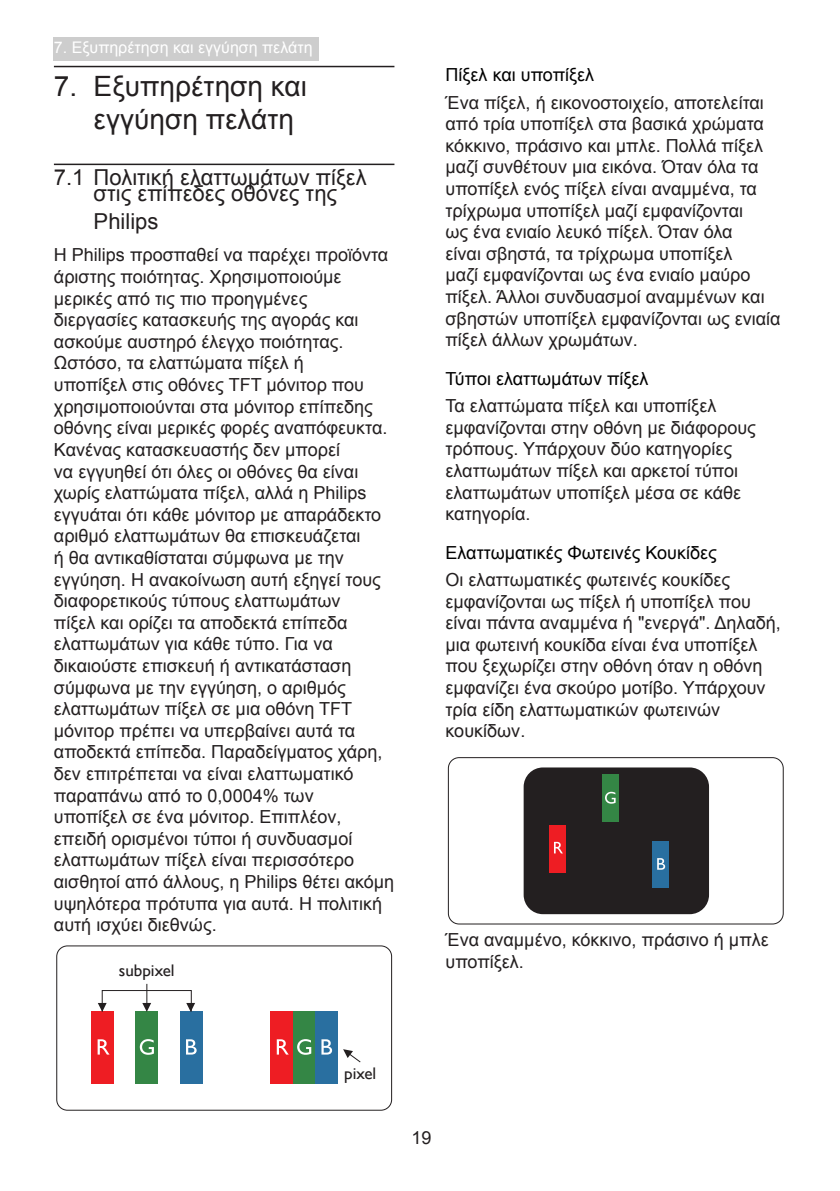
<style>
.page{position:relative;width:840px;height:1191px;background:#fff}
.page>*{position:absolute;margin:0;border:0;box-sizing:border-box;transform-origin:0 0}
.t1{font:28px/33.6px "Arial";color:#231f20}
.t2{font:22px/16px "Arial";color:#231f20;text-align:center}
.chapter-paragraph{font:18px/21.6px "Arial";color:#231f20}
.Heading_3{font:18px "Arial";color:#000}
.t3{font:16.8px "Gill Sans Alt One WGL";color:#231f20}
.t4{font:16px "Arial";color:#fff}
</style>
<div class="page">
<div style="left:54px;top:37px;width:265px;height:24px;background:#cdcdcd"></div>
<hr style="left:54px;top:66px;width:340px;height:1px;background:#231f20">
<hr style="left:54px;top:164px;width:340px;height:1px;background:#231f20">
<div style="left:56px;top:945px;width:335px;height:165px;border:1px solid #231f20;border-radius:11px"></div>
<div style="left:91px;top:1011px;width:23px;height:73px;background:#ee1d23"></div>
<div style="left:136px;top:1011px;width:22px;height:73px;background:#348645"></div>
<div style="left:180px;top:1011px;width:22px;height:73px;background:#296fa0"></div>
<svg style="left:98px;top:1039px;width:11px;height:15px"></svg>
<svg style="left:140px;top:1039px;width:14px;height:15px"></svg>
<svg style="left:186px;top:1039px;width:10px;height:15px"></svg>
<div style="left:270px;top:1011px;width:23px;height:73px;background:#ee1d23"></div>
<div style="left:293px;top:1011px;width:22px;height:73px;background:#348645"></div>
<div style="left:315px;top:1011px;width:23px;height:73px;background:#296fa0"></div>
<svg style="left:276px;top:1039px;width:12px;height:15px"></svg>
<svg style="left:297px;top:1039px;width:14px;height:15px"></svg>
<svg style="left:321px;top:1039px;width:11px;height:15px"></svg>
<svg style="left:343px;top:1049px;width:18px;height:14px"></svg>
<svg style="left:142px;top:984px;width:9px;height:26px"></svg>
<svg style="left:98px;top:1003px;width:9px;height:9px"></svg>
<svg style="left:186px;top:1003px;width:9px;height:7px"></svg>
<div style="left:102px;top:990px;width:90px;height:22px;border:1px solid #231f20"></div>
<div style="left:448px;top:757px;width:335px;height:167px;border:1px solid #231f20;border-radius:11px"></div>
<div style="left:523px;top:767px;width:185px;height:147px;background:#231f20;border-radius:19px"></div>
<div style="left:601px;top:774px;width:17px;height:47px;background:#348645"></div>
<svg style="left:605px;top:791px;width:10px;height:12px"></svg>
<div style="left:549px;top:825px;width:16px;height:47px;background:#ee1d23"></div>
<svg style="left:554px;top:842px;width:8px;height:11px"></svg>
<div style="left:651px;top:841px;width:17px;height:46px;background:#296fa0"></div>
<svg style="left:657px;top:858px;width:7px;height:11px"></svg>
<p class="t4" style="left:54px;top:37px;width:260px">7. Εξυπηρέτηση και εγγύηση πελάτη</p>
<p class="t1" style="left:94px;top:69px;width:215px;text-indent:-40px">7. Εξυπηρέτηση και εγγύηση πελάτη</p>
<p class="t2" style="left:54px;top:169px;width:314px">7.1 Πολιτική ελαττωμάτων πίξελ στις επίπεδες οθόνες της</p>
<p class="t2" style="left:94px;top:213px;width:66px">Philips</p>
<p class="chapter-paragraph" style="left:54px;top:244px;width:341px">Η Philips προσπαθεί να παρέχει προϊόντα άριστης ποιότητας. Χρησιμοποιούμε μερικές από τις πιο προηγμένες διεργασίες κατασκευής της αγοράς και ασκούμε αυστηρό έλεγχο ποιότητας.<br>Ωστόσο, τα ελαττώματα πίξελ ή<br>υποπίξελ στις οθόνες TFT μόνιτορ που χρησιμοποιούνται στα μόνιτορ επίπεδης οθόνης είναι μερικές φορές αναπόφευκτα.<br>Κανένας κατασκευαστής δεν μπορεί<br>να εγγυηθεί ότι όλες οι οθόνες θα είναι χωρίς ελαττώματα πίξελ, αλλά η Philips εγγυάται ότι κάθε μόνιτορ με απαράδεκτο αριθμό ελαττωμάτων θα επισκευάζεται<br>ή θα αντικαθίσταται σύμφωνα με την εγγύηση. Η ανακοίνωση αυτή εξηγεί τους διαφορετικούς τύπους ελαττωμάτων<br>πίξελ και ορίζει τα αποδεκτά επίπεδα ελαττωμάτων για κάθε τύπο. Για να δικαιούστε επισκευή ή αντικατάσταση σύμφωνα με την εγγύηση, ο αριθμός ελαττωμάτων πίξελ σε μια οθόνη TFT μόνιτορ πρέπει να υπερβαίνει αυτά τα αποδεκτά επίπεδα. Παραδείγματος χάρη, δεν επιτρέπεται να είναι ελαττωματικό παραπάνω από το 0,0004% των<br>υποπίξελ σε ένα μόνιτορ. Επιπλέον, επειδή ορισμένοι τύποι ή συνδυασμοί ελαττωμάτων πίξελ είναι περισσότερο αισθητοί από άλλους, η Philips θέτει ακόμη υψηλότερα πρότυπα για αυτά. Η πολιτική αυτή ισχύει διεθνώς.</p>
<p class="t3" style="left:119px;top:958px;width:57px">subpixel</p>
<p class="Heading_3" style="left:445px;top:63px;width:150px">Πίξελ και υποπίξελ</p>
<p class="chapter-paragraph" style="left:445px;top:92px;width:336px">Ένα πίξελ, ή εικονοστοιχείο, αποτελείται από τρία υποπίξελ στα βασικά χρώματα κόκκινο, πράσινο και μπλε. Πολλά πίξελ μαζί συνθέτουν μια εικόνα. Όταν όλα τα υποπίξελ ενός πίξελ είναι αναμμένα, τα τρίχρωμα υποπίξελ μαζί εμφανίζονται<br>ως ένα ενιαίο λευκό πίξελ. Όταν όλα<br>είναι σβηστά, τα τρίχρωμα υποπίξελ<br>μαζί εμφανίζονται ως ένα ενιαίο μαύρο πίξελ. Άλλοι συνδυασμοί αναμμένων και σβηστών υποπίξελ εμφανίζονται ως ενιαία πίξελ άλλων χρωμάτων.</p>
<p class="Heading_3" style="left:445px;top:367px;width:204px">Τύποι ελαττωμάτων πίξελ</p>
<p class="chapter-paragraph" style="left:445px;top:395px;width:312px">Τα ελαττώματα πίξελ και υποπίξελ εμφανίζονται στην οθόνη με διάφορους τρόπους. Υπάρχουν δύο κατηγορίες ελαττωμάτων πίξελ και αρκετοί τύποι ελαττωμάτων υποπίξελ μέσα σε κάθε κατηγορία.</p>
<p class="Heading_3" style="left:445px;top:540px;width:273px">Ελαττωματικές Φωτεινές Κουκίδες</p>
<p class="chapter-paragraph" style="left:445px;top:569px;width:336px">Οι ελαττωματικές φωτεινές κουκίδες εμφανίζονται ως πίξελ ή υποπίξελ που είναι πάντα αναμμένα ή "ενεργά". Δηλαδή, μια φωτεινή κουκίδα είναι ένα υποπίξελ που ξεχωρίζει στην οθόνη όταν η οθόνη εμφανίζει ένα σκούρο μοτίβο. Υπάρχουν τρία είδη ελαττωματικών φωτεινών κουκίδων.</p>
<p class="chapter-paragraph" style="left:445px;top:929px;width:324px">Ένα αναμμένο, κόκκινο, πράσινο ή μπλε υποπίξελ.</p>
<p class="t3" style="left:344px;top:1061px;width:34px">pixel</p>
<p class="chapter-paragraph" style="left:411px;top:1127px;width:22px">19</p>
</div>
